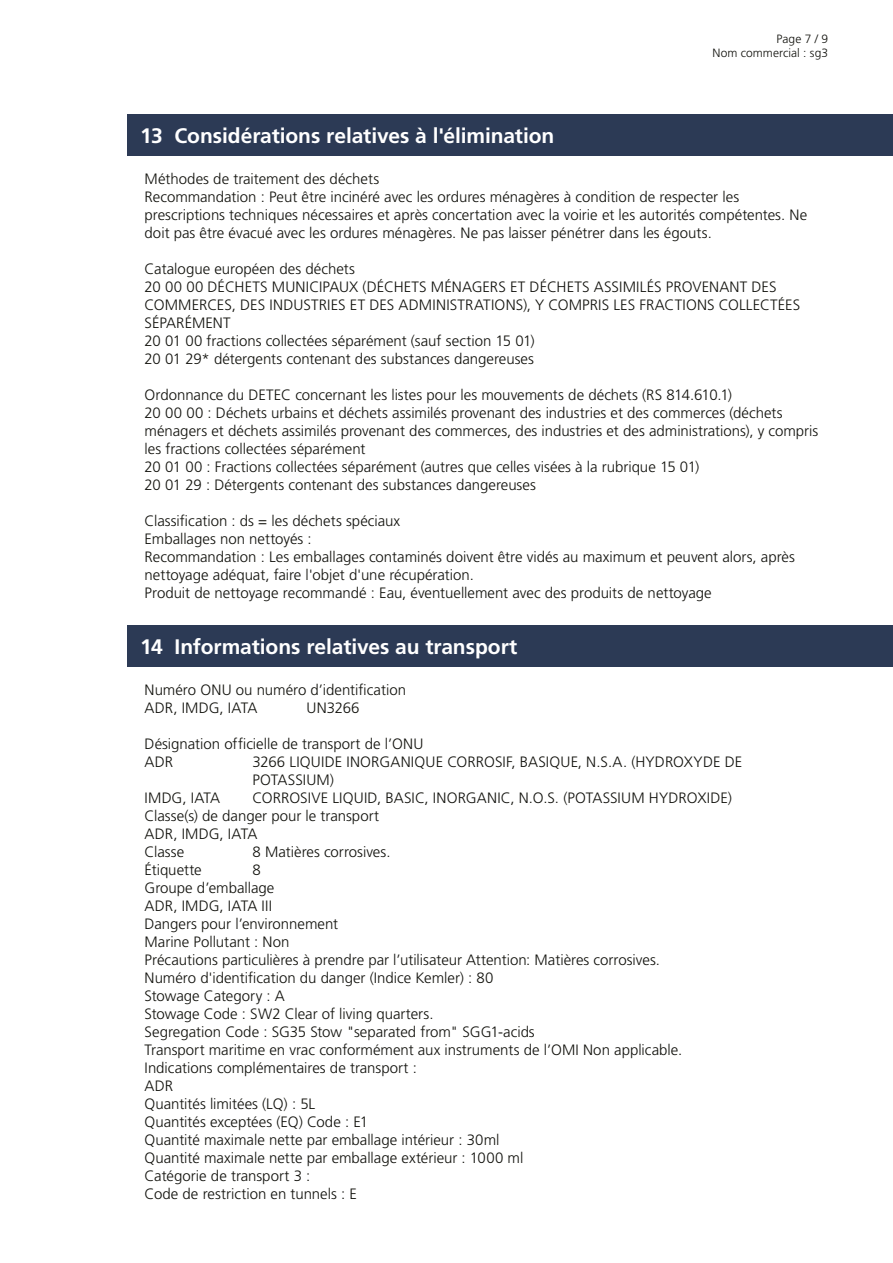
<style>
.page{position:relative;width:893px;height:1263px;background:#fff}
.page>*{position:absolute;margin:0;border:0;box-sizing:border-box;transform-origin:0 0}
.t1{font:700 21px "Frutiger LT Std";letter-spacing:-.005em;color:#fff}
.t2{font:300 15px/18px "Frutiger LT Std";color:#12120d}
.t3{font:300 12px/14.4px "Frutiger LT Std";letter-spacing:.005em;color:#12120d;text-align:right}
</style>
<div class="page">
<div style="left:128px;top:115px;width:765px;height:41px;background:#2c3a55"></div>
<div style="left:128px;top:626px;width:765px;height:41px;background:#2c3a55"></div>
<p class="t3" style="left:712px;top:32px;width:117px">Page 7 / 9<br>Nom commercial : sg3</p>
<h1 class="t1" style="left:140px;top:124px;width:416px">13 Considérations relatives à l'élimination</h1>
<p class="t2" style="left:145px;top:170px;width:664px">Méthodes de traitement des déchets<br>Recommandation : Peut être incinéré avec les ordures ménagères à condition de respecter les prescriptions techniques nécessaires et après concertation avec la voirie et les autorités compétentes. Ne doit pas être évacué avec les ordures ménagères. Ne pas laisser pénétrer dans les égouts.</p>
<p class="t2" style="left:145px;top:260px;width:657px">Catalogue européen des déchets<br>20 00 00 DÉCHETS MUNICIPAUX (DÉCHETS MÉNAGERS ET DÉCHETS ASSIMILÉS PROVENANT DES COMMERCES, DES INDUSTRIES ET DES ADMINISTRATIONS), Y COMPRIS LES FRACTIONS COLLECTÉES SÉPARÉMENT<br>20 01 00 fractions collectées séparément (sauf section 15 01)<br>20 01 29* détergents contenant des substances dangereuses</p>
<p class="t2" style="left:145px;top:386px;width:675px">Ordonnance du DETEC concernant les listes pour les mouvements de déchets (RS 814.610.1)<br>20 00 00 : Déchets urbains et déchets assimilés provenant des industries et des commerces (déchets ménagers et déchets assimilés provenant des commerces, des industries et des administrations), y compris les fractions collectées séparément<br>20 01 00 : Fractions collectées séparément (autres que celles visées à la rubrique 15 01)<br>20 01 29 : Détergents contenant des substances dangereuses</p>
<p class="t2" style="left:145px;top:512px;width:652px">Classification : ds = les déchets spéciaux<br>Emballages non nettoyés :<br>Recommandation : Les emballages contaminés doivent être vidés au maximum et peuvent alors, après nettoyage adéquat, faire l'objet d'une récupération.<br>Produit de nettoyage recommandé : Eau, éventuellement avec des produits de nettoyage</p>
<h1 class="t1" style="left:140px;top:634px;width:379px">14 Informations relatives au transport</h1>
<p class="t2" style="left:145px;top:681px;width:263px">Numéro ONU ou numéro d’identification<br>ADR, IMDG, IATA</p>
<p class="t2" style="left:307px;top:699px;width:54px">UN3266</p>
<p class="t2" style="left:145px;top:735px;width:280px">Désignation officielle de transport de l’ONU<br>ADR</p>
<p class="t2" style="left:253px;top:753px;width:491px">3266 LIQUIDE INORGANIQUE CORROSIF, BASIQUE, N.S.A. (HYDROXYDE DE<br>POTASSIUM)</p>
<p class="t2" style="left:145px;top:789px;width:589px;text-indent:108px">CORROSIVE LIQUID, BASIC, INORGANIC, N.O.S. (POTASSIUM HYDROXIDE)<br>Classe(s) de danger pour le transport<br>ADR, IMDG, IATA<br>Classe</p>
<p class="t2" style="left:145px;top:789px;width:77px">IMDG, IATA</p>
<p class="t2" style="left:253px;top:843px;width:139px">8 Matières corrosives.</p>
<p class="t2" style="left:145px;top:861px;width:59px">Étiquette</p>
<p class="t2" style="left:145px;top:861px;width:539px;text-indent:108px">8<br>Groupe d’emballage<br>ADR, IMDG, IATA III<br>Dangers pour l’environnement<br>Marine Pollutant : Non<br>Précautions particulières à prendre par l’utilisateur Attention: Matières corrosives.<br>Numéro d'identification du danger (Indice Kemler) : 80<br>Stowage Category : A<br>Stowage Code : SW2 Clear of living quarters.<br>Segregation Code : SG35 Stow "separated from" SGG1-acids<br>Transport maritime en vrac conformément aux instruments de l’OMI Non applicable.<br>Indications complémentaires de transport :<br>ADR<br>Quantités limitées (LQ) : 5L<br>Quantités exceptées (EQ) Code : E1<br>Quantité maximale nette par emballage intérieur : 30ml<br>Quantité maximale nette par emballage extérieur : 1000 ml<br>Catégorie de transport 3 :<br>Code de restriction en tunnels : E</p>
</div>
